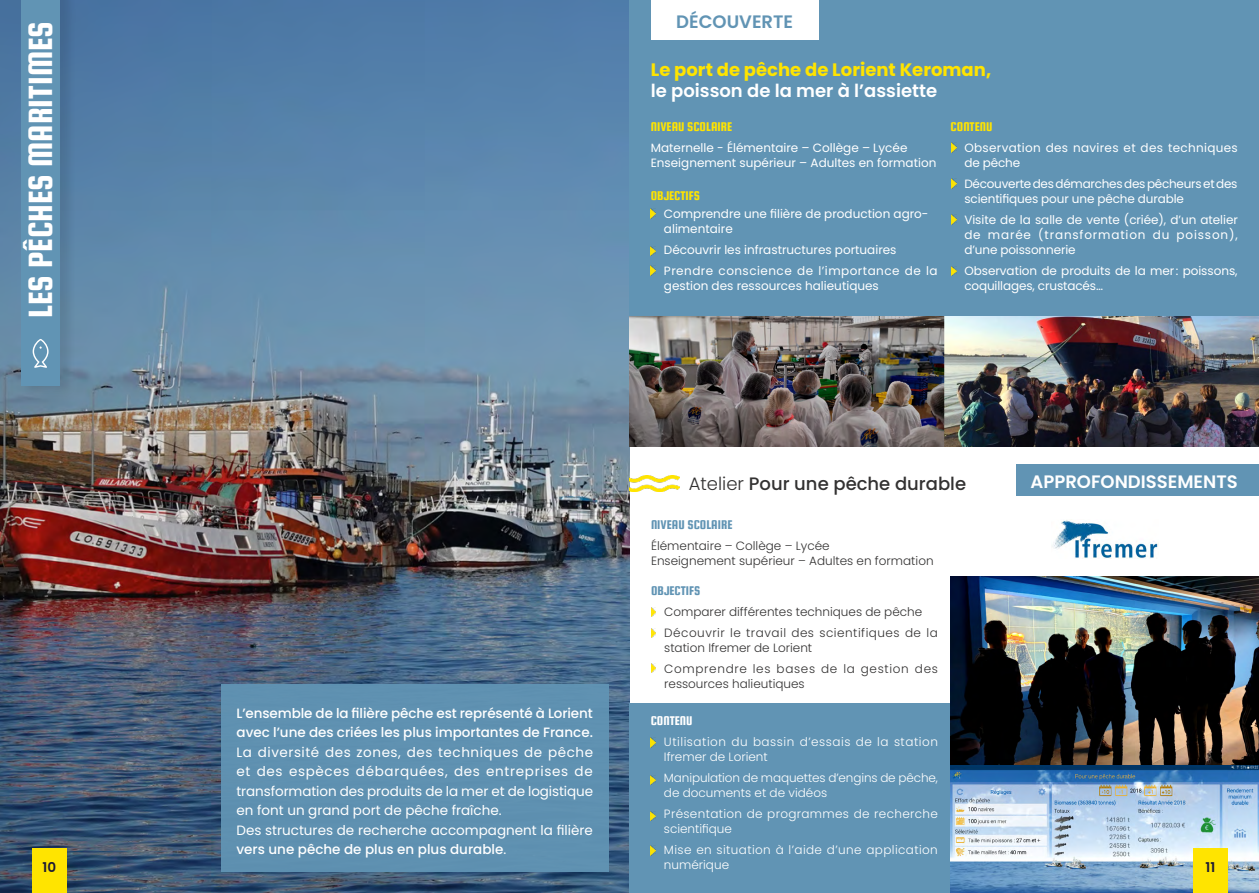
<style>
.page{position:relative;width:1259px;height:893px;background:#fff}
.page>*{position:absolute;margin:0;border:0;box-sizing:border-box;transform-origin:0 0}
.t1{font:36px "Squada One";color:#fff}
.t2{font:600 18px "Poppins";color:#fff}
.t3{font:700 18px "Poppins";color:#ffe400}
.t4{font:500 18px "Poppins";color:#333232}
.t5{font:600 18px "Poppins";color:#6194b4}
.t6{font:13.5px/19.5px "Poppins";color:#fff}
.t7{font:500 13.5px/19.5px "Poppins";letter-spacing:-.005em;color:#fff}
.t8{font:13.5px "Squada One";color:#ffe400}
.t9{font:13.5px "Squada One";color:#6194b4}
.t10{font:13.5px "Squada One";color:#fff}
.t11{font:600 13.5px "Poppins";color:#1c1a34}
.t12{font:12px/15px "Poppins";color:#fff}
.t13{font:300 12px/15px "Poppins";letter-spacing:.03em;color:#fff}
.t14{font:300 12px/15px "Poppins";color:#333232}
.t15{font:300 12px/21px "Poppins";letter-spacing:.02em;color:#333232}
.t16{font:12px/15px "Poppins";letter-spacing:-.02em;color:#fff}
.t17{font:300 12px/15px "Poppins";letter-spacing:-.01em;color:#fff}
.t18{font:300 12px/21px "Poppins";letter-spacing:.055em;color:#333232}
.t19{font:12px/15px "Poppins";letter-spacing:.025em;color:#fff}
.s1{font-weight:500}
.s2{font-weight:300}
</style>
<div class="page">
<img style="left:0;top:0;width:629px;height:893px">
<div style="left:629px;top:0;width:630px;height:382px;background:#6194b4"></div>
<div style="left:629px;top:703px;width:321px;height:190px;background:#6194b4"></div>
<div style="left:221px;top:684px;width:387px;height:188px;background:#6194b4"></div>
<svg style="left:651px;top:607px;width:5px;height:9px"></svg>
<svg style="left:651px;top:628px;width:5px;height:10px"></svg>
<svg style="left:651px;top:664px;width:5px;height:9px"></svg>
<svg style="left:651px;top:738px;width:4px;height:9px"></svg>
<svg style="left:651px;top:775px;width:4px;height:10px"></svg>
<svg style="left:651px;top:811px;width:4px;height:9px"></svg>
<svg style="left:651px;top:846px;width:4px;height:9px"></svg>
<div style="left:21px;top:0;width:55px;height:398px;background:#000;opacity:.1"></div>
<div style="left:21px;top:0;width:39px;height:385px;background:#6194b4"></div>
<svg style="left:651px;top:209px;width:4px;height:9px"></svg>
<svg style="left:651px;top:246px;width:4px;height:10px"></svg>
<svg style="left:651px;top:266px;width:4px;height:9px"></svg>
<img style="left:629px;top:317px;width:630px;height:129px">
<div style="left:32px;top:849px;width:34px;height:44px;background:#ffe400"></div>
<svg style="left:951px;top:143px;width:5px;height:9px"></svg>
<svg style="left:951px;top:179px;width:5px;height:9px"></svg>
<svg style="left:951px;top:215px;width:5px;height:9px"></svg>
<svg style="left:951px;top:267px;width:5px;height:9px"></svg>
<svg style="left:33px;top:339px;width:16px;height:29px"></svg>
<img style="left:950px;top:577px;width:309px;height:316px">
<div style="left:1193px;top:849px;width:34px;height:44px;background:#ffe400"></div>
<div style="left:651px;top:0;width:167px;height:39px;background:#fff"></div>
<div style="left:1017px;top:465px;width:242px;height:31px;background:#6194b4"></div>
<img style="left:1052px;top:520px;width:106px;height:39px">
<img style="left:629px;top:475px;width:50px;height:17px">
<h1 class="t1" style="left:21px;top:318px;width:298px;rotate:-90deg">LES PÊCHES MARITIMES</h1>
<p class="t11" style="left:43px;top:860px;width:15px">10</p>
<h2 class="t5" style="left:676px;top:11px;width:118px">DÉCOUVERTE</h2>
<h2 class="t3" style="left:651px;top:60px;width:342px">Le port de pêche de Lorient Keroman,</h2>
<h2 class="t2" style="left:651px;top:81px;width:288px">le poisson de la mer à l’assiette</h2>
<p class="t8" style="left:651px;top:119px;width:83px">NIVEAU SCOLAIRE</p>
<p class="t12" style="left:651px;top:140px;width:287px">Maternelle - Élémentaire – Collège – Lycée<br>Enseignement supérieur – Adultes en formation</p>
<p class="t8" style="left:651px;top:188px;width:51px">OBJECTIFS</p>
<p class="t12" style="left:664px;top:206px;width:266px">Comprendre une filière de production agro&shy;alimentaire</p>
<p class="t12" style="left:664px;top:239px;width:275px;line-height:21px">Découvrir les infrastructures portuaires<br>Prendre conscience de l’importance de la</p>
<p class="t12" style="left:664px;top:278px;width:216px">gestion des ressources halieutiques</p>
<p class="t8" style="left:950px;top:119px;width:43px">CONTENU</p>
<p class="t19" style="left:964px;top:140px;width:275px">Observation des navires et des techniques de pêche</p>
<p class="t16" style="left:964px;top:176px;width:275px">Découverte des démarches des pêcheurs et des scientifiques pour une pêche durable</p>
<p class="t12" style="left:964px;top:212px;width:275px;text-align:justify">Visite de la salle de vente (criée), d’un atelier de marée (transformation du poisson), d’une poissonnerie</p>
<p class="t12" style="left:964px;top:263px;width:275px">Observation de produits de la mer: poissons, coquillages, crustacés…</p>
<p class="t7" style="left:236px;top:703px;width:358px">L’ensemble de la filière pêche est représenté à Lorient avec l’une des criées les plus importantes de France.</p>
<p class="t6" style="left:236px;top:742px;width:358px">La diversité des zones, des techniques de pêche et des espèces débarquées, des entreprises de transformation des produits de la mer et de logistique en font un grand port de pêche fraîche.<br>Des structures de recherche accompagnent la filière <span class="s1">vers une pêche de plus en plus durable</span>.</p>
<h2 class="t4" style="left:689px;top:473px;width:279px"><span class="s2">Atelier</span> Pour une pêche durable</h2>
<p class="t9" style="left:651px;top:517px;width:83px">NIVEAU SCOLAIRE</p>
<p class="t14" style="left:651px;top:538px;width:284px">Élémentaire – Collège – Lycée<br>Enseignement supérieur – Adultes en formation</p>
<p class="t9" style="left:651px;top:583px;width:51px">OBJECTIFS</p>
<p class="t15" style="left:664px;top:601px;width:275px">Comparer différentes techniques de pêche<br>Découvrir le travail des scientifiques de la</p>
<p class="t18" style="left:664px;top:637px;width:275px">station Ifremer de Lorient<br>Comprendre les bases de la gestion des</p>
<p class="t14" style="left:664px;top:676px;width:142px">ressources halieutiques</p>
<p class="t10" style="left:651px;top:713px;width:43px">CONTENU</p>
<p class="t13" style="left:664px;top:735px;width:275px">Utilisation du bassin d’essais de la station<br>Ifremer de Lorient</p>
<p class="t17" style="left:664px;top:771px;width:275px">Manipulation de maquettes d’engins de pêche, de documents et de vidéos</p>
<p class="t13" style="left:664px;top:807px;width:275px">Présentation de programmes de recherche scientifique</p>
<p class="t13" style="left:664px;top:843px;width:275px">Mise en situation à l’aide d’une application numérique</p>
<h2 class="t2" style="left:1030px;top:471px;width:209px">APPROFONDISSEMENTS</h2>
<p class="t11" style="left:1205px;top:860px;width:11px">11</p>
</div>
